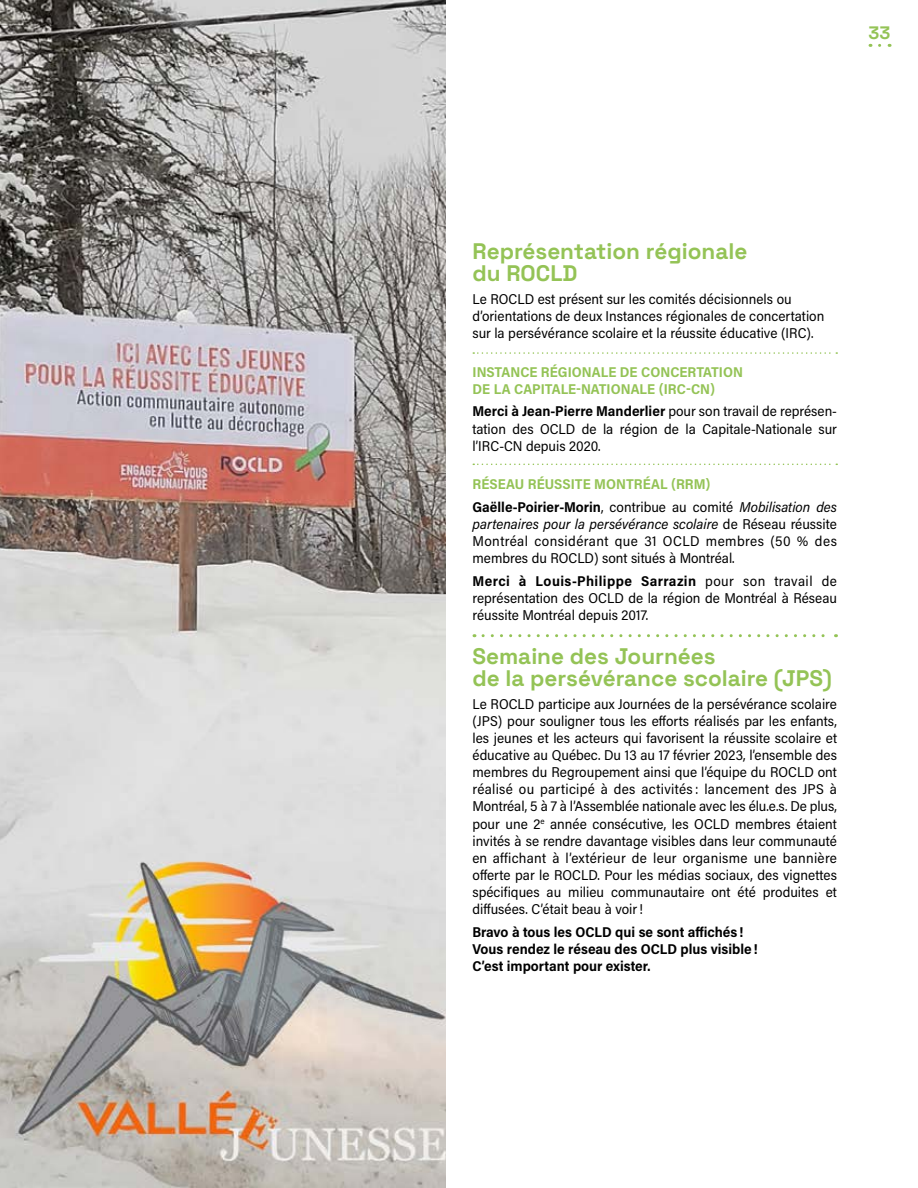
<style>
.page{position:relative;width:918px;height:1188px;background:#fff}
.page>*{position:absolute;margin:0;border:0;box-sizing:border-box;transform-origin:0 0}
.t1{font:700 22.5px/22.5px "Space Grotesk";color:#94c356}
.t2{font:700 18px "Space Grotesk";color:#94c356}
.t3{font:14.25px/17.1px "Acumin Pro Semi Cond";color:#000;text-align:justify}
.t4{font:700 14.25px/17.1px "Acumin Pro Semi Cond";color:#94c356}
.t5{font:700 14.25px/17.1px "Acumin Pro Semi Cond";color:#000}
.s1{font-weight:700}
.s2{color:#000}
.s3{font-weight:400;color:#000}
.s4{font-weight:400;font-style:italic;color:#000}
.s5{font-style:italic}
</style>
<div class="page">
<svg style="left:880px;top:44px;width:10px;height:3px"></svg>
<svg style="left:473px;top:464px;width:364px;height:1px"></svg>
<img style="left:0;top:0;width:446px;height:1188px">
<svg style="left:473px;top:352px;width:364px;height:2px"></svg>
<svg style="left:483px;top:634px;width:354px;height:3px"></svg>
<p class="t2" style="left:869px;top:20px;width:23px">33</p>
<h1 class="t1" style="left:472px;top:239px;width:276px">Représentation régionale du ROCLD</h1>
<p class="t3" style="left:472px;top:290px;width:353px;text-align:left">Le ROCLD est présent sur les comités décisionnels ou d’orientations de deux Instances régionales de concertation sur la persévérance scolaire et la réussite éducative (IRC).</p>
<p class="t4" style="left:472px;top:363px;width:272px">INSTANCE RÉGIONALE DE CONCERTATION<br>DE LA CAPITALE-NATIONALE (IRC-CN)</p>
<p class="t3" style="left:472px;top:402px;width:366px"><span class="s1">Merci à Jean-Pierre Manderlier</span> pour son travail de représen&shy;tation des OCLD de la région de la Capitale-Nationale sur l’IRC-CN depuis 2020.</p>
<p class="t4" style="left:472px;top:472px;width:366px;line-height:22.5px">RÉSEAU RÉUSSITE MONTRÉAL (RRM)<br><span class="s2">Gaëlle-Poirier-Morin</span><span class="s3">, contribue au comité</span> <span class="s4">Mobilisation des</span></p>
<p class="t3" style="left:472px;top:515px;width:366px"><span class="s5">partenaires pour la persévérance scolaire</span> de Réseau réussite Montréal considérant que 31 OCLD membres (50 % des membres du ROCLD) sont situés à Montréal.</p>
<p class="t3" style="left:472px;top:571px;width:366px"><span class="s1">Merci à Louis-Philippe Sarrazin</span> pour son travail de représentation des OCLD de la région de Montréal à Réseau réussite Montréal depuis 2017.</p>
<h1 class="t1" style="left:472px;top:644px;width:361px">Semaine des Journées<br>de la persévérance scolaire (JPS)</h1>
<p class="t3" style="left:472px;top:695px;width:366px">Le ROCLD participe aux Journées de la persévérance scolaire (JPS) pour souligner tous les efforts réalisés par les enfants, les jeunes et les acteurs qui favorisent la réussite scolaire et éducative au Québec. Du 13 au 17 février 2023, l’ensemble des membres du Regroupement ainsi que l’équipe du ROCLD ont réalisé ou participé à des activités : lancement des JPS à Montréal, 5 à 7 à l’Assemblée nationale avec les élu.e.s. De plus, pour une 2<sup>e</sup> année consécutive, les OCLD membres étaient invités à se rendre davantage visibles dans leur communauté en affichant à l’extérieur de leur organisme une bannière offerte par le ROCLD. Pour les médias sociaux, des vignettes spécifiques au milieu communautaire ont été produites et diffusées. C’était beau à voir!</p>
<p class="t5" style="left:473px;top:922px;width:287px">Bravo à tous les OCLD qui se sont affichés !<br>Vous rendez le réseau des OCLD plus visible!<br>C’est important pour exister.</p>
</div>
